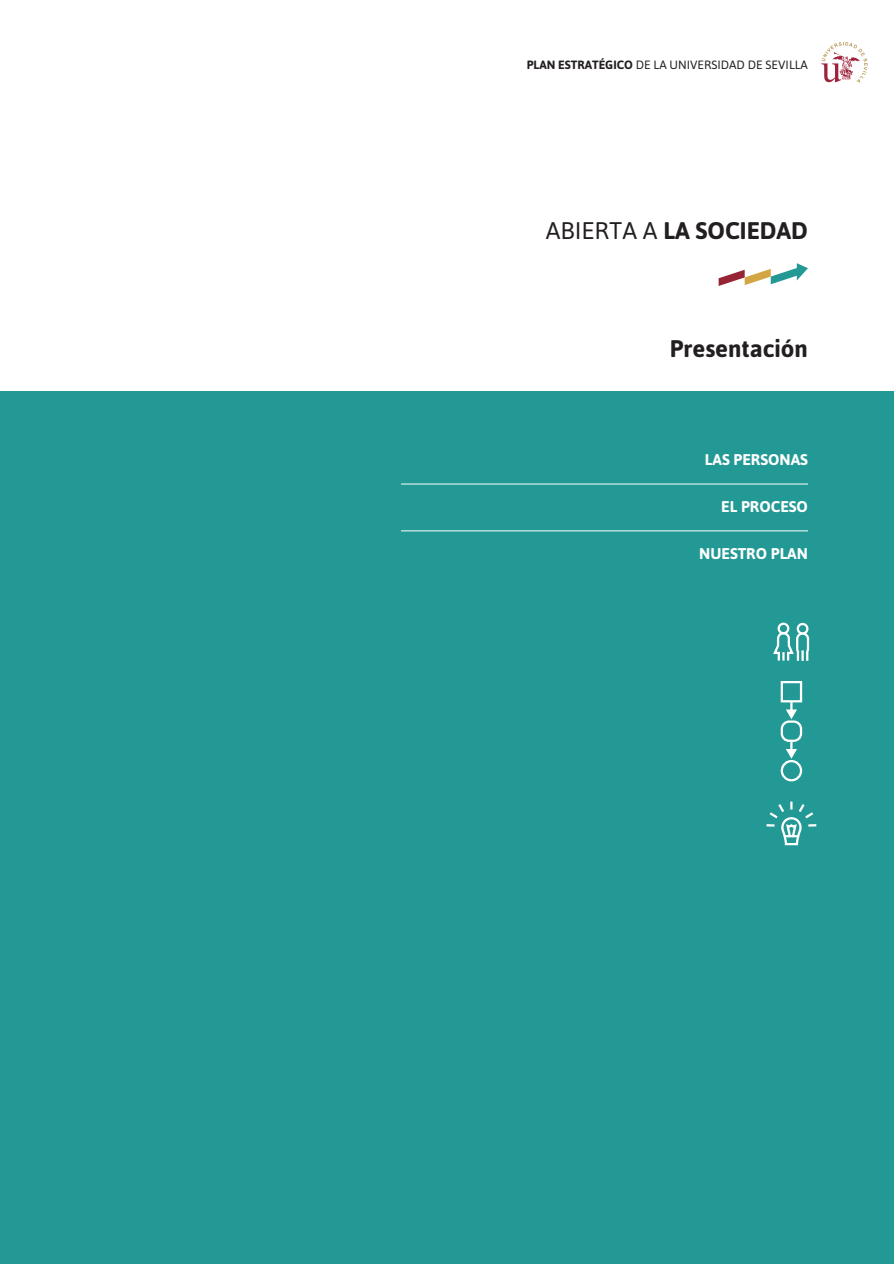
<style>
.page{position:relative;width:894px;height:1264px;background:#fff}
.page>*{position:absolute;margin:0;border:0;box-sizing:border-box;transform-origin:0 0}
.t1{font:700 24px "Asap";color:#231f20}
.t2{font:24px "Asap";color:#231f20;scale:1.89 1}
.t3{font:700 15.6px "Asap";color:#fff}
.t4{font:12px "Asap";color:#231f20}
.s1{font-weight:700}
.s2{font-weight:400}
</style>
<div class="page">
<svg style="left:718px;top:263px;width:89px;height:23px"></svg>
<div style="left:0;top:391px;width:893px;height:872px;background:#239996"></div>
<div style="left:777px;top:622px;width:12px;height:12px;border:2px solid #fff;border-radius:50%"></div>
<div style="left:796px;top:622px;width:12px;height:12px;border:2px solid #fff;border-radius:50%"></div>
<svg style="left:773px;top:631px;width:37px;height:30px"></svg>
<div style="left:780px;top:681px;width:21px;height:21px;border:2px solid #fff"></div>
<svg style="left:785px;top:701px;width:11px;height:18px"></svg>
<div style="left:780px;top:759px;width:21px;height:22px;border:2px solid #fff;border-radius:50%"></div>
<div style="left:780px;top:720px;width:21px;height:21px;border:2px solid #fff;border-radius:7px"></div>
<svg style="left:785px;top:740px;width:11px;height:18px"></svg>
<svg style="left:766px;top:801px;width:50px;height:45px"></svg>
<hr style="left:401px;top:483px;width:406px;height:1px;background:#fff">
<hr style="left:401px;top:530px;width:406px;height:1px;background:#fff">
<svg style="left:821px;top:42px;width:46px;height:41px"></svg>
<p class="t4" style="left:526px;top:57px;width:283px"><span class="s1">PLAN ESTRATÉGICO</span> DE LA UNIVERSIDAD DE SEVILLA</p>
<h1 class="t2" style="left:479px;top:214px;width:77px">Línea 3</h1>
<h1 class="t1" style="left:545px;top:214px;width:264px"><span class="s2">ABIERTA A</span> LA SOCIEDAD</h1>
<h1 class="t1" style="left:669px;top:332px;width:139px">Presentación</h1>
<h2 class="t3" style="left:704px;top:449px;width:104px">LAS PERSONAS</h2>
<h2 class="t3" style="left:721px;top:496px;width:88px">EL PROCESO</h2>
<h2 class="t3" style="left:699px;top:543px;width:110px">NUESTRO PLAN</h2>
</div>
